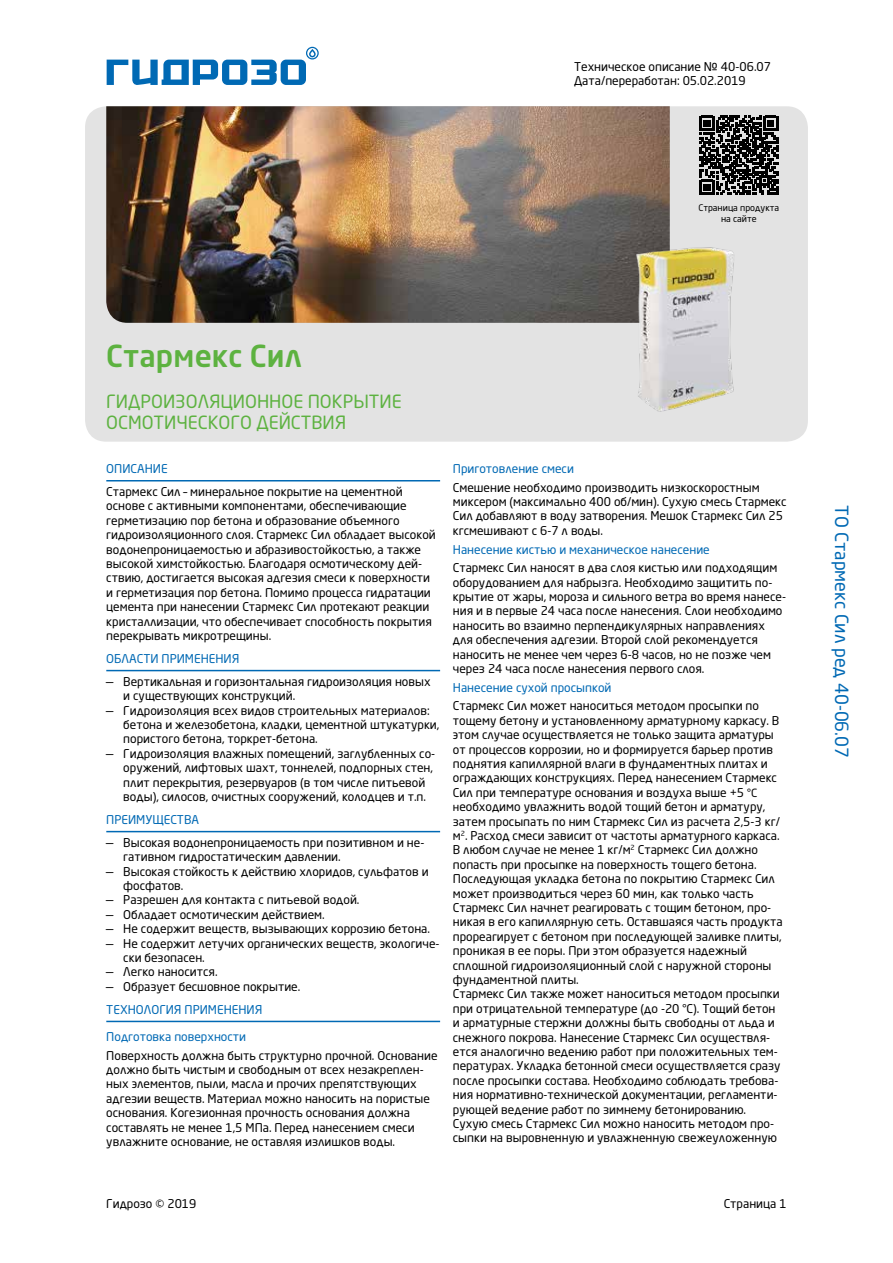
<style>
.page{position:relative;width:893px;height:1263px;background:#fff}
.page>*{position:absolute;margin:0;border:0;box-sizing:border-box;transform-origin:0 0}
.t1{font:500 30px "Neo Sans Pro";color:#5db240}
.t2{font:18px/21.6px "Neo Sans Pro";color:#5db240}
.t3{font:18px "Neo Sans Pro";color:#0069b4}
.t4{font:12px/14.4px "Neo Sans Pro";color:#000}
.t5{font:12px "Neo Sans Pro";color:#0069b4}
.t6{font:9px/10.8px "Neo Sans Pro";color:#000;text-align:center}
.s1{font-size:11.25px}
</style>
<div class="page">
<svg style="left:107px;top:47px;width:212px;height:38px"></svg>
<div style="left:85px;top:106px;width:723px;height:336px;background:#e3e3e3;border-radius:21px"></div>
<svg style="left:699px;top:116px;width:79px;height:78px"></svg>
<hr style="left:106px;top:480px;width:334px;height:1px;background:#0069b4">
<hr style="left:106px;top:670px;width:334px;height:1px;background:#0069b4">
<hr style="left:106px;top:831px;width:334px;height:1px;background:#0069b4">
<hr style="left:106px;top:1021px;width:334px;height:1px;background:#0069b4">
<img style="left:106px;top:106px;width:564px;height:217px">
<img style="left:574px;top:225px;width:160px;height:187px">
<p class="t4" style="left:574px;top:59px;width:199px">Техническое описание № 40-06.07<br>Дата/переработан: 05.02.2019</p>
<p class="t6" style="left:698px;top:202px;width:82px">Страница продукта на сайте</p>
<h1 class="t1" style="left:106px;top:337px;width:198px">Стармекс Сил</h1>
<h2 class="t2" style="left:106px;top:390px;width:297px">ГИДРОИЗОЛЯЦИОННОЕ ПОКРЫТИЕ<br>ОСМОТИЧЕСКОГО ДЕЙСТВИЯ</h2>
<p class="t5" style="left:106px;top:461px;width:63px">ОПИСАНИЕ</p>
<p class="t4" style="left:106px;top:484px;width:331px">Стармекс Сил – минеральное покрытие на цементной основе с активными компонентами, обеспечивающие герметизацию пор бетона и образование объемного гидроизоляционного слоя. Стармекс Сил обладает высокой водонепроницаемостью и абразивостойкостью, а также высокой химстойкостью. Благодаря осмотическому дей&shy;ствию, достигается высокая адгезия смеси к поверхности и герметизация пор бетона. Помимо процесса гидратации цемента при нанесении Стармекс Сил протекают реакции кристаллизации, что обеспечивает способность покрытия перекрывать микротрещины.</p>
<p class="t5" style="left:106px;top:651px;width:135px">ОБЛАСТИ ПРИМЕНЕНИЯ</p>
<p class="t4" style="left:123px;top:674px;width:309px;text-indent:-17px">— Вертикальная и горизонтальная гидроизоляция новых и существующих конструкций.</p>
<p class="t4" style="left:123px;top:703px;width:318px;text-indent:-17px">— Гидроизоляция всех видов строительных материалов: бетона и железобетона, кладки, цементной штукатурки, пористого бетона, торкрет-бетона.</p>
<p class="t4" style="left:123px;top:746px;width:313px;text-indent:-17px">— Гидроизоляция влажных помещений, заглубленных со&shy;оружений, лифтовых шахт, тоннелей, подпорных стен, плит перекрытия, резервуаров (в том числе питьевой воды), силосов, очистных сооружений, колодцев и т.п.</p>
<p class="t5" style="left:106px;top:812px;width:94px">ПРЕИМУЩЕСТВА</p>
<p class="t4" style="left:123px;top:835px;width:303px;text-indent:-17px">— Высокая водонепроницаемость при позитивном и не&shy;гативном гидростатическим давлении.</p>
<p class="t4" style="left:123px;top:864px;width:307px;text-indent:-17px">— Высокая стойкость к действию хлоридов, сульфатов и фосфатов.</p>
<p class="t4" style="left:106px;top:892px;width:255px">— Разрешен для контакта с питьевой водой.</p>
<p class="t4" style="left:106px;top:907px;width:220px">— Обладает осмотическим действием.</p>
<p class="t4" style="left:106px;top:921px;width:325px">— Не содержит веществ, вызывающих коррозию бетона.</p>
<p class="t4" style="left:123px;top:936px;width:318px;text-indent:-17px">— Не содержит летучих органических веществ, экологиче&shy;ски безопасен.</p>
<p class="t4" style="left:106px;top:964px;width:113px">— Легко наносится.</p>
<p class="t4" style="left:106px;top:979px;width:196px">— Образует бесшовное покрытие.</p>
<p class="t5" style="left:106px;top:1002px;width:158px">ТЕХНОЛОГИЯ ПРИМЕНЕНИЯ</p>
<p class="t5" style="left:106px;top:1029px;width:141px">Подготовка поверхности</p>
<p class="t4" style="left:106px;top:1048px;width:333px">Поверхность должна быть структурно прочной. Основание должно быть чистым и свободным от всех незакреплен&shy;ных элементов, пыли, масла и прочих препятствующих адгезии веществ. Материал можно наносить на пористые основания. Когезионная прочность основания должна составлять не менее 1,5 МПа. Перед нанесением смеси увлажните основание, не оставляя излишков воды.</p>
<p class="t5" style="left:453px;top:461px;width:123px">Приготовление смеси</p>
<p class="t4" style="left:453px;top:480px;width:335px">Смешение необходимо производить низкоскоростным миксером (максимально 400 об/мин). Сухую смесь Стармекс Сил добавляют в воду затворения. Мешок Стармекс Сил 25 кгсмешивают с 6-7 л воды.</p>
<p class="t5" style="left:453px;top:542px;width:258px">Нанесение кистью и механическое нанесение</p>
<p class="t4" style="left:453px;top:560px;width:335px">Стармекс Сил наносят в два слоя кистью или подходящим оборудованием для набрызга. Необходимо защитить по&shy;крытие от жары, мороза и сильного ветра во время нанесе&shy;ния и в первые 24 часа после нанесения. Слои необходимо наносить во взаимно перпендикулярных направлениях для обеспечения адгезии. Второй слой рекомендуется наносить не менее чем через 6-8 часов, но не позже чем через 24 часа после нанесения первого слоя.</p>
<p class="t5" style="left:453px;top:680px;width:160px">Нанесение сухой просыпкой</p>
<p class="t4" style="left:453px;top:698px;width:331px">Стармекс Сил может наноситься методом просыпки по тощему бетону и установленному арматурному каркасу. В этом случае осуществляется не только защита арматуры от процессов коррозии, но и формируется барьер против поднятия капиллярной влаги в фундаментных плитах и ограждающих конструкциях. Перед нанесением Стармекс Сил при температуре основания и воздуха выше +5 <span class="s1">°С н</span>еобходимо увлажнить водой тощий бетон и арматуру, затем просыпать по ним Стармекс Сил из расчета 2,5-3 кг/ м<sup>2</sup>. Расход смеси зависит от частоты арматурного каркаса.<br>В любом случае не менее 1 кг/м<sup>2</sup> Стармекс Сил должно попасть при просыпке на поверхность тощего бетона.<br>Последующая укладка бетона по покрытию Стармекс Сил может производиться через 60 мин, как только часть Стармекс Сил начнет реагировать с тощим бетоном, про&shy;никая в его капиллярную сеть. Оставшаяся часть продукта прореагирует с бетоном при последующей заливке плиты, проникая в ее поры. При этом образуется надежный сплошной гидроизоляционный слой с наружной стороны фундаментной плиты.<br>Стармекс Сил также может наноситься методом просыпки при отрицательной температуре (до -20 °С). Тощий бетон и арматурные стержни должны быть свободны от льда и снежного покрова. Нанесение Стармекс Сил осуществля&shy;ется аналогично ведению работ при положительных тем&shy;пературах. Укладка бетонной смеси осуществляется сразу после просыпки состава. Необходимо соблюдать требова&shy;ния нормативно-технической документации, регламенти&shy;рующей ведение работ по зимнему бетонированию.<br>Сухую смесь Стармекс Сил можно наносить методом про&shy;сыпки на выровненную и увлажненную свежеуложенную</p>
<p class="t4" style="left:106px;top:1196px;width:92px">Гидрозо © 2019</p>
<p class="t4" style="left:724px;top:1196px;width:64px">Страница 1</p>
<h2 class="t3" style="left:853px;top:505px;width:254px;rotate:90deg">ТО Стармекс Сил ред 40-06.07</h2>
</div>
